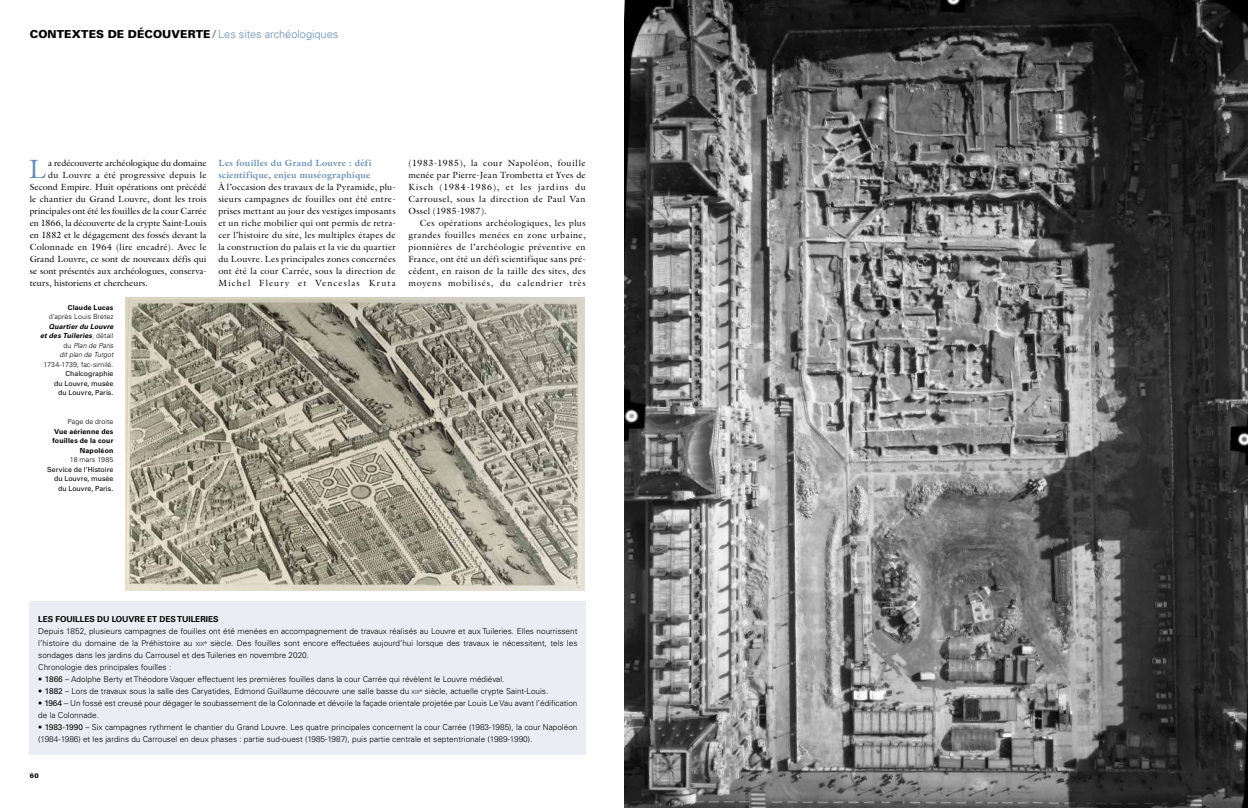
<style>
.page{position:relative;width:1248px;height:808px;background:#fff}
.page>*{position:absolute;margin:0;border:0;box-sizing:border-box;transform-origin:0 0}
.t1{font:26.6px "Galliard Std";color:#678cb3}
.t2{font:300 11px "Univers LT Std";letter-spacing:-.005em;color:#678cb3}
.t3{font:9px/12px "Galliard Std";letter-spacing:.02em;color:#000;text-align:justify}
.t4{font:9px "Galliard Std";color:#000}
.t5{font:700 9px/12px "Galliard Std";letter-spacing:.025em;color:#678cb3}
.t6{font:9px "Galliard Std";letter-spacing:-.005em;color:#000}
.t7{font:300 8.2px/12px "Univers LT Std";color:#000}
.t8{font:700 8.2px "Univers LT Std";color:#000}
.t9{font:7px/9.5px "Univers LT Std";letter-spacing:.005em;color:#000;text-align:right}
.t10{font:italic 700 7px/9.5px "Univers LT Std";letter-spacing:.02em;color:#000;text-align:right}
.t11{font:300 7px "Univers LT Std";letter-spacing:.015em;color:#000}
.t12{font:700 7px/9.5px "Univers LT Std";letter-spacing:.025em;color:#000;text-align:right}
.t13{font:900 6.5px "Univers LT Std";color:#000}
.s1{font-weight:900;color:#000}
.s2{font-weight:900;font-stretch:expanded;color:#9d9d9c}
.s3{font-weight:300;font-style:normal}
.s4{font-weight:300}
.s5{font-size:5.7px}
.s6{font-weight:400}
</style>
<div class="page">
<img style="left:125px;top:298px;width:459px;height:292px">
<img style="left:624px;top:0;width:623px;height:808px">
<div style="left:30px;top:601px;width:556px;height:153px;background:#eaedf4"></div>
<h2 class="t2" style="left:30px;top:27px;width:310px"><span class="s1">CONTEXTES DE DÉCOUVERTE</span><span class="s2">/</span>Les sites archéologiques</h2>
<h1 class="t1" style="left:29px;top:152px;width:19px">L</h1>
<p class="t6" style="left:48px;top:157px;width:160px">a redécouverte archéologique du domaine</p>
<p class="t3" style="left:48px;top:169px;width:160px">du Louvre a été progressive depuis le</p>
<p class="t3" style="left:30px;top:181px;width:178px">Second Empire. Huit opérations ont précédé</p>
<p class="t3" style="left:30px;top:193px;width:178px">le chantier du Grand Louvre, dont les trois</p>
<p class="t4" style="left:30px;top:205px;width:178px">principales ont été les fouilles de la cour Carrée</p>
<p class="t4" style="left:30px;top:217px;width:178px">en 1866, la découverte de la crypte Saint-Louis</p>
<p class="t4" style="left:30px;top:229px;width:178px">en 1882 et le dégagement des fossés devant la</p>
<p class="t3" style="left:30px;top:241px;width:178px">Colonnade en 1964 (lire encadré). Avec le</p>
<p class="t3" style="left:30px;top:253px;width:178px">Grand Louvre, ce sont de nouveaux défis qui</p>
<p class="t4" style="left:30px;top:265px;width:178px">se sont présentés aux archéologues, conserva-</p>
<p class="t3" style="left:30px;top:277px;width:120px">teurs, historiens et chercheurs.</p>
<p class="t12" style="left:68px;top:303px;width:47px">Claude Lucas</p>
<p class="t11" style="left:49px;top:313px;width:66px">d’après Louis Bretez</p>
<p class="t10" style="left:40px;top:322px;width:75px">Quartier du Louvre<br>et des Tuileries<span class="s3">, détail du</span> <span class="s4">Plan de Paris<br>dit plan de Turgot</span></p>
<p class="t11" style="left:44px;top:360px;width:71px">1734-1739, fac-similé.</p>
<p class="t9" style="left:54px;top:369px;width:61px">Chalcographie<br>du Louvre, musée du Louvre, Paris.</p>
<p class="t11" style="left:67px;top:417px;width:47px">Page de droite</p>
<p class="t12" style="left:52px;top:426px;width:62px">Vue aérienne des fouilles de la cour<br>Napoléon</p>
<p class="t11" style="left:70px;top:455px;width:45px">18 mars 1985</p>
<p class="t9" style="left:47px;top:464px;width:68px">Service de l’Histoire du Louvre, musée du Louvre, Paris.</p>
<p class="t5" style="left:218px;top:157px;width:155px">Les fouilles du Grand Louvre : défi scientifique, enjeu muséographique</p>
<p class="t3" style="left:218px;top:181px;width:179px">À l’occasion des travaux de la Pyramide, plu&shy;sieurs campagnes de fouilles ont été entre&shy;prises mettant au jour des vestiges imposants et un riche mobilier qui ont permis de retra&shy;cer l’histoire du site, les multiples étapes de la construction du palais et la vie du quartier du Louvre. Les principales zones concernées ont été la cour Carrée, sous la direction de Michel Fleury et Venceslas Kruta</p>
<p class="t3" style="left:408px;top:157px;width:179px">(1983-1985), la cour Napoléon, fouille menée par Pierre-Jean Trombetta et Yves de Kisch (1984-1986), et les jardins du Carrousel, sous la direction de Paul Van Ossel (1985-1987).</p>
<p class="t3" style="left:408px;top:217px;width:179px;text-indent:11px">Ces opérations archéologiques, les plus grandes fouilles menées en zone urbaine, pionnières de l’archéologie préventive en France, ont été un défi scientifique sans pré&shy;cédent, en raison de la taille des sites, des moyens mobilisés, du calendrier très</p>
<p class="t8" style="left:38px;top:614px;width:182px">LES FOUILLES DU LOUVRE ET DES TUILERIES</p>
<p class="t7" style="left:38px;top:625px;width:540px">Depuis 1852, plusieurs campagnes de fouilles ont été menées en accompagnement de travaux réalisés au Louvre et aux Tuileries. Elles nourrissent l’histoire du domaine de la Préhistoire au <span class="s5">XIX</span><sup>e</sup> siècle. Des fouilles sont encore effectuées aujourd’hui lorsque des travaux le nécessitent, tels les sondages dans les jardins du Carrousel et des Tuileries en novembre 2020.<br>Chronologie des principales fouilles :</p>
<p class="t7" style="left:38px;top:673px;width:467px">• <span class="s6">1866</span> – Adolphe Berty et Théodore Vaquer effectuent les premières fouilles dans la cour Carrée qui révèlent le Louvre médiéval.</p>
<p class="t7" style="left:38px;top:685px;width:511px">• <span class="s6">1882</span> – Lors de travaux sous la salle des Caryatides, Edmond Guillaume découvre une salle basse du <span class="s5">XIII</span><sup>e</sup> siècle, actuelle crypte Saint-Louis.</p>
<p class="t7" style="left:38px;top:697px;width:540px">• <span class="s6">1964</span> – Un fossé est creusé pour dégager le soubassement de la Colonnade et dévoile la façade orientale projetée par Louis Le Vau avant l’édification de la Colonnade.</p>
<p class="t7" style="left:38px;top:721px;width:540px">• <span class="s6">1983-1990</span> – Six campagnes rythment le chantier du Grand Louvre. Les quatre principales concernent la cour Carrée (1983-1985), la cour Napoléon (1984-1986) et les jardins du Carrousel en deux phases : partie sud-ouest (1985-1987), puis partie centrale et septentrionale (1989-1990).</p>
<p class="t13" style="left:30px;top:772px;width:11px">60</p>
</div>
